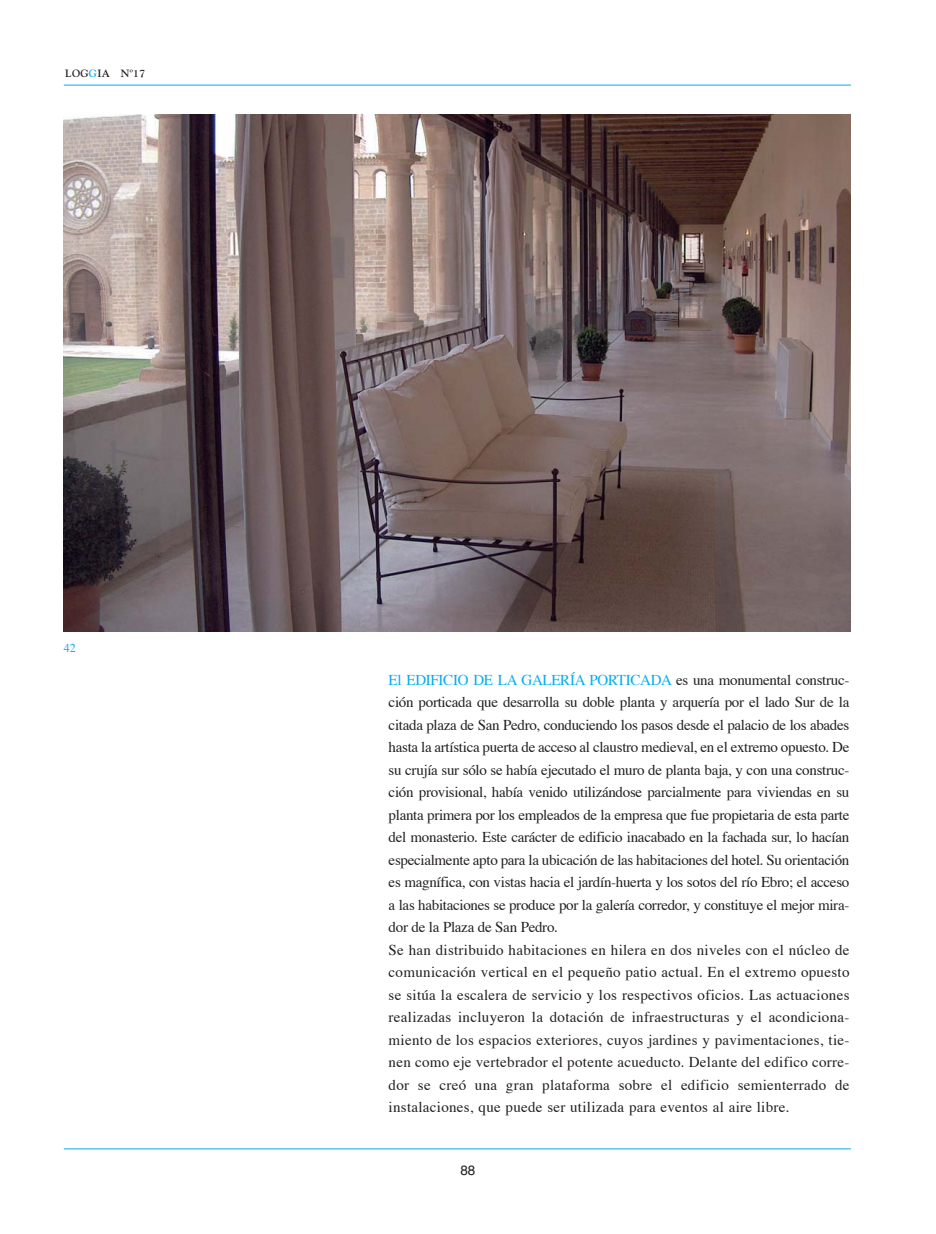
<style>
.page{position:relative;width:936px;height:1234px;background:#fff}
.page>*{position:absolute;margin:0;border:0;box-sizing:border-box;transform-origin:0 0}
.t1{font:15px/22.5px "Times";letter-spacing:-.02em;color:#231f20}
.t2{font:13.5px "Helvetica";color:#231f20}
.t3{font:12px "Times";color:#00aeef}
.t4{font:700 10.5px "Goudy";letter-spacing:.03em;color:#231f20}
.s1{color:#00aeef}
</style>
<div class="page">
<hr style="left:64px;top:1148px;width:786px;height:1px;background:#00aeef">
<hr style="left:64px;top:85px;width:786px;height:1px;background:#00aeef">
<img style="left:64px;top:114px;width:786px;height:517px">
<p class="t4" style="left:65px;top:69px;width:81px">LOG<span class="s1">G</span>IA Nº17</p>
<p class="t3" style="left:64px;top:643px;width:13px">42</p>
<p class="t1" style="left:388px;top:669px;width:462px"><span class="s1">El EDIFICIO DE LA GALERÍA PORTICADA</span> es una monumental construc&shy;ción porticada que desarrolla su doble planta y arquería por el lado Sur de la citada plaza de San Pedro, conduciendo los pasos desde el palacio de los abades hasta la artística puerta de acceso al claustro medieval, en el extremo opuesto. De su crujía sur sólo se había ejecutado el muro de planta baja, y con una construc&shy;ción provisional, había venido utilizándose parcialmente para viviendas en su planta primera por los empleados de la empresa que fue propietaria de esta parte del monasterio. Este carácter de edificio inacabado en la fachada sur, lo hacían especialmente apto para la ubicación de las habitaciones del hotel. Su orientación es magnífica, con vistas hacia el jardín-huerta y los sotos del río Ebro; el acceso a las habitaciones se produce por la galería corredor, y constituye el mejor mira&shy;dor de la Plaza de San Pedro.<br>Se han distribuido habitaciones en hilera en dos niveles con el núcleo de comunicación vertical en el pequeño patio actual. En el extremo opuesto se sitúa la escalera de servicio y los respectivos oficios. Las actuaciones realizadas incluyeron la dotación de infraestructuras y el acondiciona&shy;miento de los espacios exteriores, cuyos jardines y pavimentaciones, tie&shy;nen como eje vertebrador el potente acueducto. Delante del edifico corre&shy;dor se creó una gran plataforma sobre el edificio semienterrado de instalaciones, que puede ser utilizada para eventos al aire libre.</p>
<p class="t2" style="left:460px;top:1163px;width:17px">88</p>
</div>
